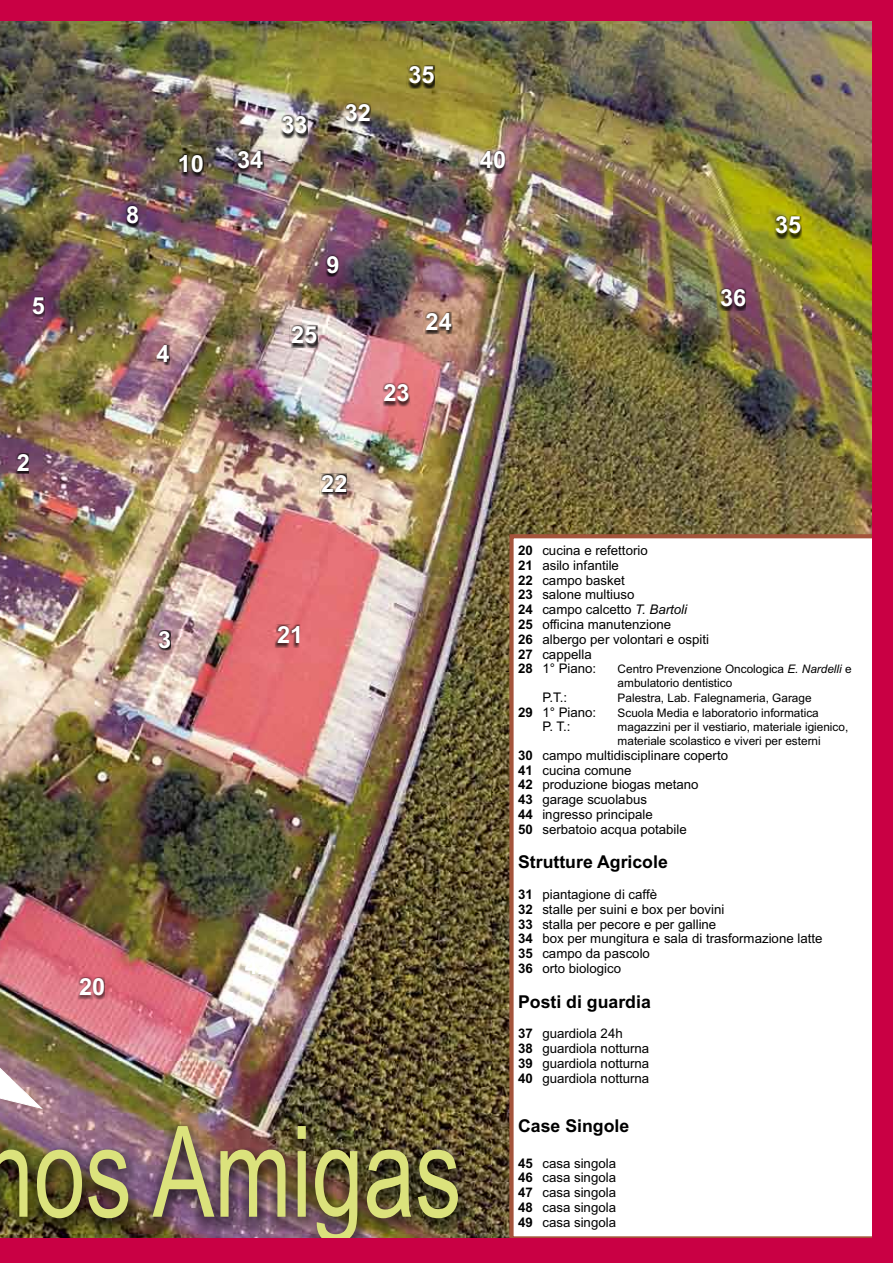
<style>
.page{position:relative;width:893px;height:1263px;background:#c90044}
.page>*{position:absolute;margin:0;border:0;box-sizing:border-box;transform-origin:0 0}
.t1{font:126.6px "Arial";color:#dbe27c;scale:.73 1}
.t2{font:700 23.55px "Arial";color:#fff}
.t3{font:700 17.7px "Arial";color:#000}
.t4{font:13.2px/14.9px "Arial";color:#000}
.t5{font:11.85px/13.5px "Arial";color:#000}
.s1{font-weight:700}
.s2{font-style:italic}
</style>
<div class="page">
<img style="left:0;top:21px;width:872px;height:1216px">
<div style="left:15px;top:453px;width:15px;height:21px;background:#000;opacity:.75"></div>
<div style="left:157px;top:630px;width:14px;height:21px;background:#000;opacity:.9"></div>
<div style="left:156px;top:344px;width:14px;height:21px;background:#000;opacity:.7"></div>
<svg style="left:125px;top:204px;width:15px;height:24px"></svg>
<svg style="left:325px;top:255px;width:15px;height:22px"></svg>
<div style="left:176px;top:153px;width:28px;height:24px;background:#000;opacity:.82"></div>
<div style="left:77px;top:977px;width:29px;height:22px;background:#000;opacity:.49"></div>
<svg style="left:274px;top:624px;width:27px;height:24px"></svg>
<div style="left:320px;top:473px;width:28px;height:22px;background:#000;opacity:.9"></div>
<svg style="left:382px;top:383px;width:29px;height:23px"></svg>
<div style="left:424px;top:312px;width:29px;height:22px;background:#000;opacity:.76"></div>
<svg style="left:343px;top:103px;width:29px;height:24px"></svg>
<div style="left:407px;top:65px;width:28px;height:24px;background:#000;opacity:.82"></div>
<svg style="left:774px;top:215px;width:28px;height:24px"></svg>
<svg style="left:718px;top:288px;width:29px;height:23px"></svg>
<svg style="left:477px;top:150px;width:29px;height:24px"></svg>
<div style="left:280px;top:115px;width:28px;height:24px;background:#000;opacity:.85"></div>
<div style="left:236px;top:149px;width:28px;height:24px;background:#000;opacity:.76"></div>
<div style="left:290px;top:325px;width:28px;height:23px;background:#000;opacity:.84"></div>
<div style="left:31px;top:296px;width:14px;height:21px;background:#000;opacity:.49"></div>
<svg style="left:0;top:1007px;width:44px;height:103px;background:#98866f"></svg>
<svg style="left:509px;top:534px;width:363px;height:703px"></svg>
<div style="left:0;top:1122px;width:467px;height:115px;background:#000;opacity:.73"></div>
<h2 class="t2" style="left:32px;top:290px;width:15px">5</h2>
<h2 class="t2" style="left:17px;top:447px;width:15px">2</h2>
<h2 class="t2" style="left:126px;top:199px;width:15px">8</h2>
<h2 class="t2" style="left:178px;top:148px;width:28px">10</h2>
<h2 class="t2" style="left:157px;top:339px;width:15px">4</h2>
<h2 class="t2" style="left:237px;top:144px;width:28px">34</h2>
<h2 class="t2" style="left:281px;top:110px;width:28px">33</h2>
<h2 class="t2" style="left:345px;top:98px;width:28px">32</h2>
<h2 class="t2" style="left:408px;top:60px;width:28px">35</h2>
<h2 class="t2" style="left:327px;top:249px;width:15px">9</h2>
<h2 class="t2" style="left:291px;top:320px;width:28px">25</h2>
<h2 class="t2" style="left:321px;top:468px;width:28px">22</h2>
<h2 class="t2" style="left:426px;top:307px;width:28px">24</h2>
<h2 class="t2" style="left:383px;top:378px;width:28px">23</h2>
<h2 class="t2" style="left:158px;top:624px;width:15px">3</h2>
<h2 class="t2" style="left:277px;top:619px;width:28px">21</h2>
<h2 class="t2" style="left:79px;top:972px;width:28px">20</h2>
<h2 class="t2" style="left:245px;top:950px;width:28px">42</h2>
<h1 class="t1" style="left:-18px;top:1090px;width:658px">nos Amigas</h1>
<h2 class="t2" style="left:480px;top:145px;width:28px">40</h2>
<h2 class="t2" style="left:720px;top:283px;width:28px">36</h2>
<h2 class="t2" style="left:775px;top:210px;width:28px">35</h2>
<p class="t4" style="left:518px;top:544px;width:192px"><span class="s1">20</span> cucina e refettorio<br><span class="s1">21</span> asilo infantile<br><span class="s1">22</span> campo basket<br><span class="s1">23</span> salone multiuso<br><span class="s1">24</span> campo calcetto <span class="s2">T. Bartoli<br></span><span class="s1">25</span> officina manutenzione<br><span class="s1">26</span> albergo per volontari e ospiti<br><span class="s1">27</span> cappella<br><span class="s1">28</span> 1° Piano:</p>
<p class="t5" style="left:618px;top:664px;width:235px">Centro Prevenzione Oncologica <span class="s2">E. Nardelli</span> e ambulatorio dentistico</p>
<p class="t4" style="left:542px;top:691px;width:26px">P.T.:</p>
<p class="t5" style="left:618px;top:692px;width:195px">Palestra, Lab. Falegnameria, Garage</p>
<p class="t4" style="left:518px;top:706px;width:80px"><span class="s1">29</span> 1° Piano:</p>
<p class="t5" style="left:618px;top:707px;width:203px">Scuola Media e laboratorio informatica</p>
<p class="t4" style="left:542px;top:721px;width:30px">P. T.:</p>
<p class="t5" style="left:618px;top:722px;width:232px">magazzini per il vestiario, materiale igienico, materiale scolastico e viveri per esterni</p>
<p class="t4" style="left:518px;top:749px;width:211px"><span class="s1">30</span> campo multidisciplinare coperto<br><span class="s1">41</span> cucina comune<br><span class="s1">42</span> produzione biogas metano<br><span class="s1">43</span> garage scuolabus<br><span class="s1">44</span> ingresso principale<br><span class="s1">50</span> serbatoio acqua potabile</p>
<h3 class="t3" style="left:518px;top:851px;width:151px">Strutture Agricole</h3>
<p class="t4" style="left:518px;top:888px;width:306px"><span class="s1">31</span> piantagione di caffè<br><span class="s1">32</span> stalle per suini e box per bovini<br><span class="s1">33</span> stalla per pecore e per galline<br><span class="s1">34</span> box per mungitura e sala di trasformazione latte<br><span class="s1">35</span> campo da pascolo<br><span class="s1">36</span> orto biologico</p>
<h3 class="t3" style="left:518px;top:990px;width:134px">Posti di guardia</h3>
<p class="t4" style="left:518px;top:1027px;width:133px"><span class="s1">37</span> guardiola 24h<br><span class="s1">38</span> guardiola notturna<br><span class="s1">39</span> guardiola notturna<br><span class="s1">40</span> guardiola notturna</p>
<h3 class="t3" style="left:518px;top:1114px;width:113px">Case Singole</h3>
<p class="t4" style="left:518px;top:1157px;width:99px;text-align:justify"><span class="s1">45</span> casa singola <span class="s1">46</span> casa singola <span class="s1">47</span> casa singola <span class="s1">48</span> casa singola <span class="s1">49</span> casa singola</p>
</div>
